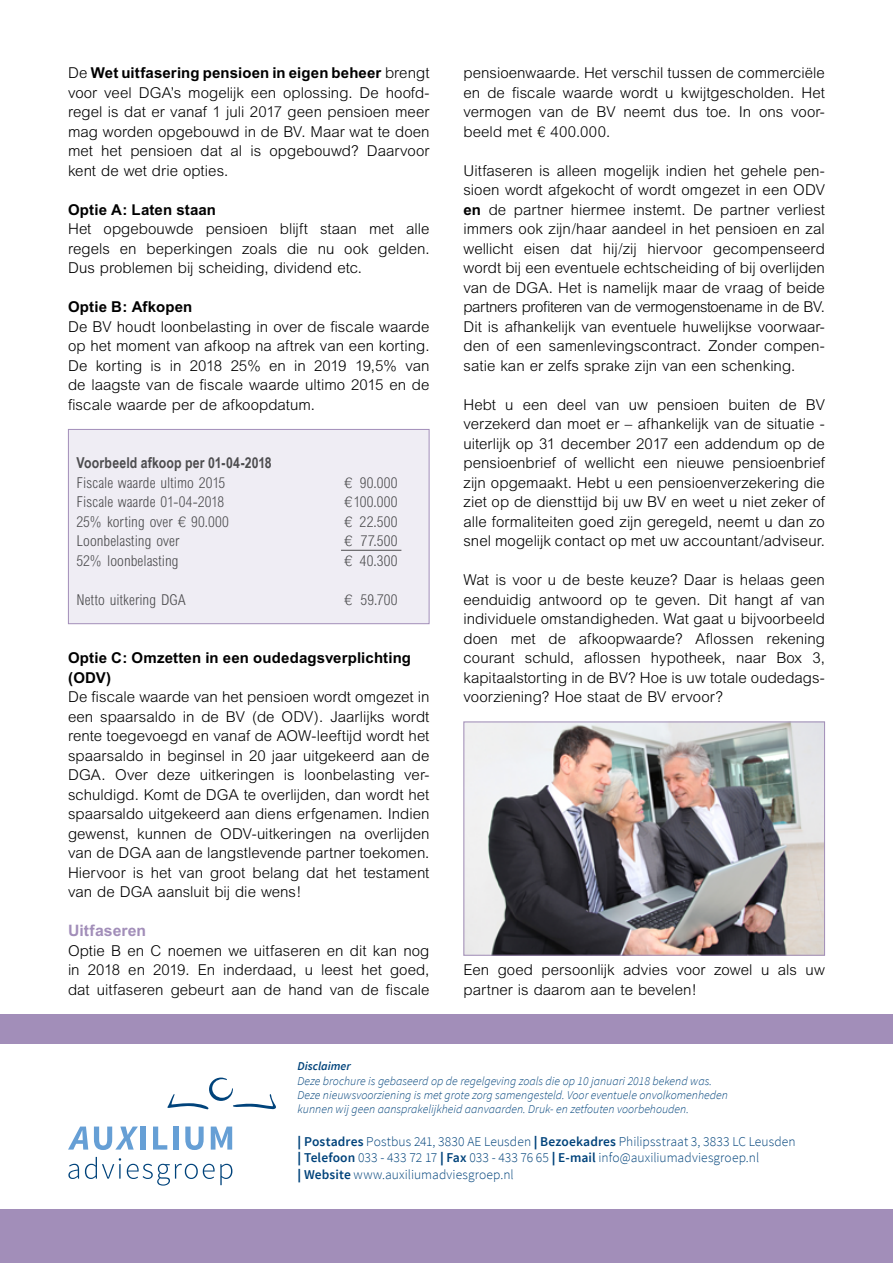
<style>
.page{position:relative;width:893px;height:1263px;background:#fff}
.page>*{position:absolute;margin:0;border:0;box-sizing:border-box;transform-origin:0 0}
.t1{font:700 15.75px "M Arial";letter-spacing:.005em;color:#a28eb9}
.t2{font:300 15px/19.5px "M Arial";letter-spacing:.005em;color:#000;text-align:justify}
.t3{font:300 condensed 15px "M Arial";letter-spacing:.005em;color:#4d4d4f}
.t4{font:700 15px/19.5px "M Arial";letter-spacing:.01em;color:#000}
.t5{font:700 15px "Arial Narrow";letter-spacing:.01em;color:#4d4d4f}
.t6{font:300 13.5px/16.5px "Source Sans Pro";letter-spacing:.01em;color:#00437b}
.t7{font:italic 300 12px/14.4px "Source Sans Pro";color:#00437b}
.t8{font:italic 600 12px "Source Sans Pro";color:#00437b}
.s1{font-weight:700}
.s2{font-family:"Helvetica";font-stretch:normal}
.s3{font-family:"Helvetica"}
.s4{font-weight:900}
.s5{font-weight:600}
</style>
<div class="page">
<div style="left:0;top:1209px;width:893px;height:54px;background:#a28eb9"></div>
<svg style="left:68px;top:1126px;width:20px;height:23px"></svg>
<svg style="left:94px;top:1126px;width:44px;height:24px"></svg>
<div style="left:141px;top:1126px;width:5px;height:23px;background:#669fd5"></div>
<svg style="left:153px;top:1126px;width:14px;height:23px"></svg>
<div style="left:173px;top:1126px;width:5px;height:23px;background:#669fd5"></div>
<svg style="left:185px;top:1126px;width:19px;height:24px"></svg>
<svg style="left:211px;top:1126px;width:21px;height:23px"></svg>
<svg style="left:68px;top:1164px;width:11px;height:15px"></svg>
<svg style="left:85px;top:1157px;width:36px;height:22px"></svg>
<svg style="left:127px;top:1164px;width:105px;height:21px"></svg>
<svg style="left:167px;top:1077px;width:109px;height:33px"></svg>
<div style="left:68px;top:429px;width:361px;height:195px;background:#efedf4;border:1px solid #a28eb9"></div>
<hr style="left:341px;top:550px;width:60px;height:1px;background:#4d4d4f">
<img style="left:465px;top:724px;width:358px;height:230px">
<div style="left:463px;top:722px;width:362px;height:234px;border:1px solid #a28eb9"></div>
<div style="left:0;top:1014px;width:893px;height:29px;background:#a28eb9"></div>
<p class="t2" style="left:68px;top:63px;width:363px">De <span class="s1">Wet uitfasering pensioen in eigen beheer</span> brengt voor veel DGA’s mogelijk een oplossing. De hoofd&shy;regel is dat er vanaf 1 juli 2017 geen pensioen meer mag worden opgebouwd in de BV. Maar wat te doen met het pensioen dat al is opgebouwd? Daarvoor kent de wet drie opties.</p>
<p class="t4" style="left:68px;top:199px;width:150px">Optie A: Laten staan</p>
<p class="t2" style="left:68px;top:219px;width:363px">Het opgebouwde pensioen blijft staan met alle regels en beperkingen zoals die nu ook gelden.<br>Dus problemen bij scheiding, dividend etc.</p>
<p class="t4" style="left:68px;top:297px;width:126px">Optie B: Afkopen</p>
<p class="t2" style="left:68px;top:316px;width:363px">De BV houdt loonbelasting in over de fiscale waarde op het moment van afkoop na aftrek van een korting.<br>De korting is in 2018 25% en in 2019 19,5% van de laagste van de fiscale waarde ultimo 2015 en de fiscale waarde per de afkoopdatum.</p>
<p class="t5" style="left:77px;top:451px;width:197px">Voorbeeld afkoop per 01-04-2018</p>
<p class="t3" style="left:77px;top:474px;width:150px">Fiscale waarde ultimo 2015</p>
<p class="t3" style="left:344px;top:474px;width:55px"><span class="s2">€</span> 90.000</p>
<p class="t3" style="left:77px;top:493px;width:149px">Fiscale waarde 01-04-2018</p>
<p class="t3" style="left:344px;top:493px;width:55px"><span class="s2">€</span>100.000</p>
<p class="t3" style="left:77px;top:513px;width:154px">25% korting over <span class="s2">€</span> 90.000</p>
<p class="t3" style="left:344px;top:513px;width:55px"><span class="s2">€</span> 22.500</p>
<p class="t3" style="left:77px;top:532px;width:104px">Loonbelasting over</p>
<p class="t3" style="left:344px;top:532px;width:55px"><span class="s2">€</span> 77.500</p>
<p class="t3" style="left:77px;top:552px;width:104px">52% loonbelasting</p>
<p class="t3" style="left:344px;top:552px;width:55px"><span class="s2">€</span> 40.300</p>
<p class="t3" style="left:77px;top:591px;width:111px">Netto uitkering DGA</p>
<p class="t3" style="left:344px;top:591px;width:55px"><span class="s2">€</span> 59.700</p>
<p class="t4" style="left:68px;top:648px;width:345px">Optie C: Omzetten in een oudedagsverplichting (ODV)</p>
<p class="t2" style="left:68px;top:687px;width:363px">De fiscale waarde van het pensioen wordt omgezet in een spaarsaldo in de BV (de ODV). Jaarlijks wordt rente toegevoegd en vanaf de AOW-leeftijd wordt het spaarsaldo in beginsel in 20 jaar uitgekeerd aan de DGA. Over deze uitkeringen is loonbelasting ver&shy;schuldigd. Komt de DGA te overlijden, dan wordt het spaarsaldo uitgekeerd aan diens erfgenamen. Indien gewenst, kunnen de ODV-uitkeringen na overlijden van de DGA aan de langstlevende partner toekomen.<br>Hiervoor is het van groot belang dat het testament van de DGA aansluit bij die wens!</p>
<p class="t1" style="left:68px;top:921px;width:80px">Uitfaseren</p>
<p class="t2" style="left:68px;top:940px;width:363px">Optie B en C noemen we uitfaseren en dit kan nog in 2018 en 2019. En inderdaad, u leest het goed, dat uitfaseren gebeurt aan de hand van de fiscale</p>
<p class="t2" style="left:463px;top:63px;width:363px">pensioenwaarde. Het verschil tussen de commerciële en de fiscale waarde wordt u kwijtgescholden. Het vermogen van de BV neemt dus toe. In ons voor&shy;beeld met <span class="s3">€</span> 400.000.</p>
<p class="t2" style="left:463px;top:160px;width:363px">Uitfaseren is alleen mogelijk indien het gehele pen&shy;sioen wordt afgekocht of wordt omgezet in een ODV <span class="s1">en</span> de partner hiermee instemt. De partner verliest immers ook zijn/haar aandeel in het pensioen en zal wellicht eisen dat hij/zij hiervoor gecompenseerd wordt bij een eventuele echtscheiding of bij overlijden van de DGA. Het is namelijk maar de vraag of beide partners profiteren van de vermogenstoename in de BV.<br>Dit is afhankelijk van eventuele huwelijkse voorwaar&shy;den of een samenlevingscontract. Zonder compen&shy;satie kan er zelfs sprake zijn van een schenking.</p>
<p class="t2" style="left:463px;top:394px;width:363px">Hebt u een deel van uw pensioen buiten de BV verzekerd dan moet er – afhankelijk van de situatie - uiterlijk op 31 december 2017 een addendum op de pensioenbrief of wellicht een nieuwe pensioenbrief zijn opgemaakt. Hebt u een pensioenverzekering die ziet op de diensttijd bij uw BV en weet u niet zeker of alle formaliteiten goed zijn geregeld, neemt u dan zo snel mogelijk contact op met uw accountant/adviseur.</p>
<p class="t2" style="left:463px;top:570px;width:363px">Wat is voor u de beste keuze? Daar is helaas geen eenduidig antwoord op te geven. Dit hangt af van individuele omstandigheden. Wat gaat u bijvoorbeeld doen met de afkoopwaarde? Aflossen rekening courant schuld, aflossen hypotheek, naar Box 3, kapitaalstorting in de BV? Hoe is uw totale oudedags&shy;voorziening? Hoe staat de BV ervoor?</p>
<p class="t2" style="left:463px;top:960px;width:363px">Een goed persoonlijk advies voor zowel u als uw partner is daarom aan te bevelen!</p>
<p class="t8" style="left:298px;top:1059px;width:55px">Disclaimer</p>
<p class="t7" style="left:298px;top:1073px;width:432px">Deze brochure is gebaseerd op de regelgeving zoals die op 10 januari 2018 bekend was.<br>Deze nieuwsvoorziening is met grote zorg samengesteld. Voor eventuele onvolkomenheden kunnen wij geen aansprakelijkheid aanvaarden. Druk- en zetfouten voorbehouden.</p>
<p class="t6" style="left:298px;top:1133px;width:500px"><span class="s4">|</span> <span class="s5">Postadres</span> Postbus 241, 3830 AE Leusden <span class="s4">|</span> <span class="s5">Bezoekadres</span> Philipsstraat 3, 3833 LC Leusden <span class="s4">|</span> <span class="s5">Telefoon</span> 033 - 433 72 17 <span class="s4">|</span> <span class="s5">Fax</span> 033 - 433 76 65 <span class="s4">|</span> <span class="s5">E-mail</span> info@auxiliumadviesgroep.nl<br><span class="s4">|</span> <span class="s5">Website</span> www.auxiliumadviesgroep.nl</p>
</div>
